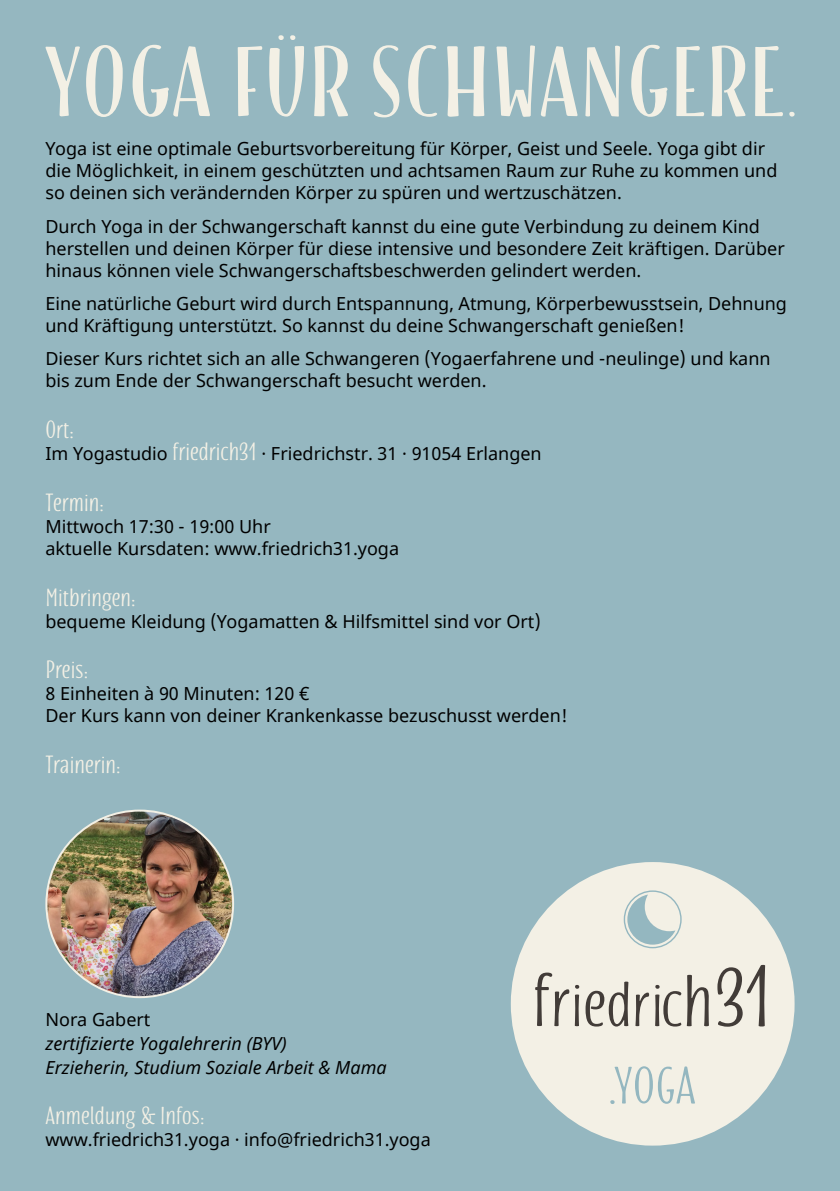
<style>
.page{position:relative;width:840px;height:1191px;background:#fff}
.page>*{position:absolute;margin:0;border:0;box-sizing:border-box;transform-origin:0 0}
.t1{font:700 22px "Blend";color:#f3f0e5}
.t2{font:18px/22px "Noto Sans";color:#000}
.t3{font:italic 18px/24px "Noto Sans";color:#000}
.s1{font-family:"Blend";font-weight:700;font-size:22px;color:#f3f0e5}
</style>
<div class="page">
<div style="left:0;top:0;width:839px;height:1191px;background:#95b7c0"></div>
<svg style="left:45px;top:35px;width:749px;height:82px"></svg>
<img style="left:46px;top:810px;width:187px;height:187px;border-radius:93px">
<div style="left:510px;top:862px;width:284px;height:283px;background:#f3f0e5;border-radius:50%"></div>
<svg style="left:623px;top:890px;width:58px;height:58px"></svg>
<svg style="left:535px;top:972px;width:44px;height:54px"></svg>
<svg style="left:585px;top:981px;width:43px;height:45px"></svg>
<svg style="left:635px;top:974px;width:74px;height:52px"></svg>
<svg style="left:717px;top:965px;width:47px;height:61px"></svg>
<svg style="left:610px;top:1066px;width:84px;height:38px"></svg>
<p class="t2" style="left:45px;top:138px;width:733px">Yoga ist eine optimale Geburtsvorbereitung für Körper, Geist und Seele. Yoga gibt dir die Möglichkeit, in einem geschützten und achtsamen Raum zur Ruhe zu kommen und so deinen sich verändernden Körper zu spüren und wertzuschätzen.</p>
<p class="t2" style="left:45px;top:216px;width:740px">Durch Yoga in der Schwangerschaft kannst du eine gute Verbindung zu deinem Kind herstellen und deinen Körper für diese intensive und besondere Zeit kräftigen. Darüber hinaus können viele Schwangerschaftsbeschwerden gelindert werden.</p>
<p class="t2" style="left:45px;top:293px;width:742px">Eine natürliche Geburt wird durch Entspannung, Atmung, Körperbewusstsein, Dehnung und Kräftigung unterstützt. So kannst du deine Schwangerschaft genießen!</p>
<p class="t2" style="left:45px;top:348px;width:726px">Dieser Kurs richtet sich an alle Schwangeren (Yogaerfahrene und -neulinge) und kann bis zum Ende der Schwangerschaft besucht werden.</p>
<p class="t1" style="left:45px;top:416px;width:29px">Ort:</p>
<p class="t2" style="left:45px;top:443px;width:497px">Im Yogastudio <span class="s1">friedrich31</span> ∙ Friedrichstr. 31 ∙ 91054 Erlangen</p>
<p class="t1" style="left:45px;top:489px;width:59px">Termin:</p>
<p class="t2" style="left:45px;top:516px;width:355px">Mittwoch 17:30 - 19:00 Uhr<br>aktuelle Kursdaten: www.friedrich31.yoga</p>
<p class="t1" style="left:45px;top:583px;width:91px">Mitbringen:</p>
<p class="t2" style="left:45px;top:610px;width:496px">bequeme Kleidung (Yogamatten &amp; Hilfsmittel sind vor Ort)</p>
<p class="t1" style="left:45px;top:656px;width:44px">Preis:</p>
<p class="t2" style="left:45px;top:683px;width:523px">8 Einheiten à 90 Minuten: 120 €<br>Der Kurs kann von deiner Krankenkasse bezuschusst werden!</p>
<p class="t1" style="left:45px;top:751px;width:76px">Trainerin:</p>
<p class="t2" style="left:45px;top:1008px;width:106px">Nora Gabert</p>
<p class="t3" style="left:45px;top:1030px;width:342px">zertifizierte Yogalehrerin (BYV)<br>Erzieherin, Studium Soziale Arbeit &amp; Mama</p>
<p class="t1" style="left:45px;top:1102px;width:160px">Anmeldung &amp; Infos:</p>
<p class="t2" style="left:45px;top:1129px;width:386px">www.friedrich31.yoga ∙ info@friedrich31.yoga</p>
</div>
